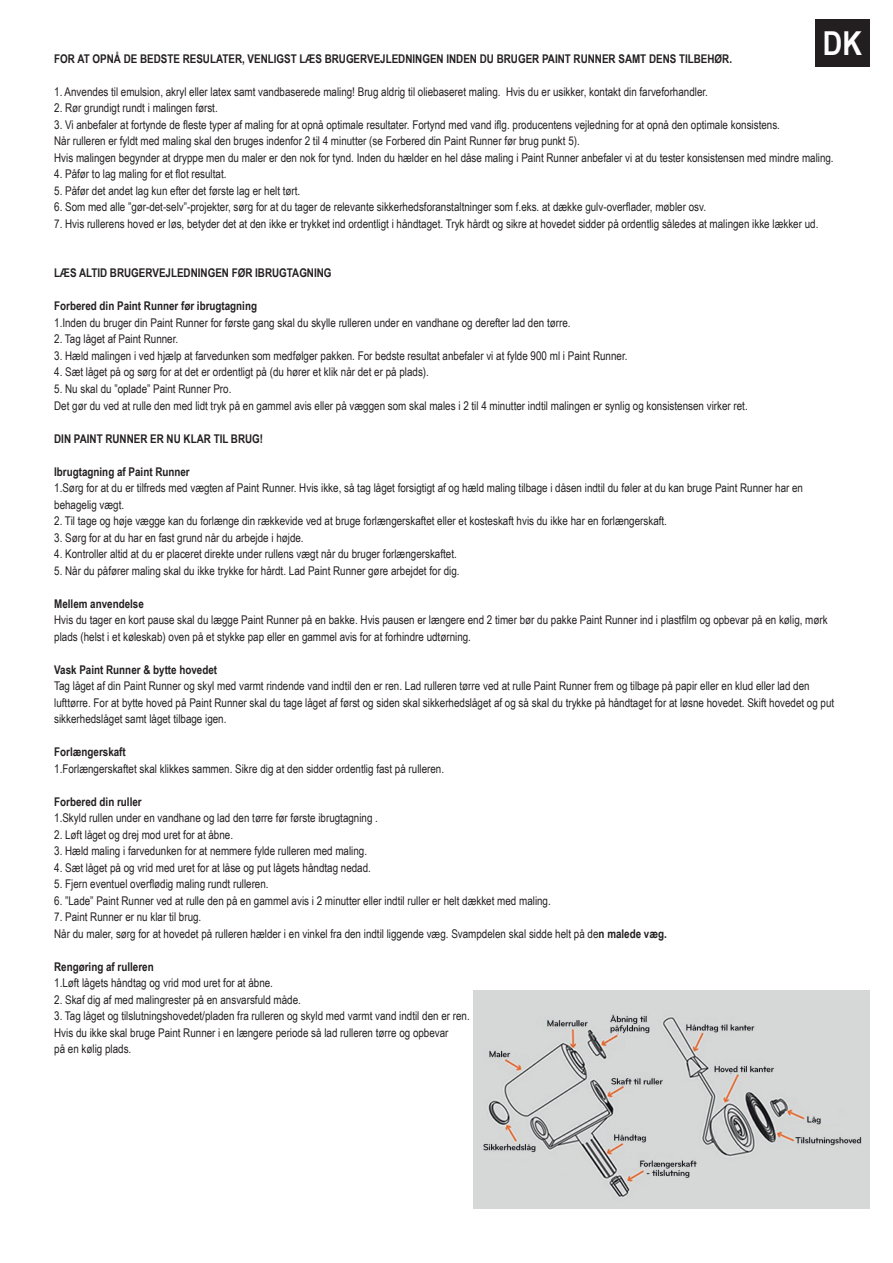
<style>
.page{position:relative;width:893px;height:1263px;background:#fff}
.page>*{position:absolute;margin:0;border:0;box-sizing:border-box;transform-origin:0 0}
.t1{font:700 33px "Arial Narrow";color:#fff}
.t2{font:12px/16.5px "Arial Narrow";color:#231f20}
.t3{font:700 12px "Arial Narrow";color:#231f20}
.s1{font-weight:700}
</style>
<div class="page">
<img style="left:473px;top:991px;width:397px;height:218px">
<div style="left:815px;top:19px;width:55px;height:48px;background:#231f20"></div>
<h1 class="t1" style="left:823px;top:18px;width:41px">DK</h1>
<p class="t3" style="left:54px;top:50px;width:679px">FOR AT OPNÅ DE BEDSTE RESULATER, VENLIGST LÆS BRUGERVEJLEDNINGEN INDEN DU BRUGER PAINT RUNNER SAMT DENS TILBEHØR.</p>
<p class="t2" style="left:54px;top:83px;width:655px">1. Anvendes til emulsion, akryl eller latex samt vandbaserede maling! Brug aldrig til oliebaseret maling. Hvis du er usikker, kontakt din farveforhandler.</p>
<p class="t2" style="left:54px;top:100px;width:165px">2. Rør grundigt rundt i malingen først.</p>
<p class="t2" style="left:54px;top:116px;width:781px">3. Vi anbefaler at fortynde de fleste typer af maling for at opnå optimale resultater. Fortynd med vand iflg. producentens vejledning for at opnå den optimale konsistens.<br>Når rulleren er fyldt med maling skal den bruges indenfor 2 til 4 minutter (se Forbered din Paint Runner før brug punkt 5).<br>Hvis malingen begynder at dryppe men du maler er den nok for tynd. Inden du hælder en hel dåse maling i Paint Runner anbefaler vi at du tester konsistensen med mindre maling.</p>
<p class="t2" style="left:54px;top:166px;width:174px">4. Påfør to lag maling for et flot resultat.</p>
<p class="t2" style="left:54px;top:182px;width:248px">5. Påfør det andet lag kun efter det første lag er helt tørt.</p>
<p class="t2" style="left:54px;top:199px;width:653px">6. Som med alle ”gør-det-selv”-projekter, sørg for at du tager de relevante sikkerhedsforanstaltninger som f.eks. at dække gulv-overflader, møbler osv.</p>
<p class="t2" style="left:54px;top:215px;width:766px">7. Hvis rullerens hoved er løs, betyder det at den ikke er trykket ind ordentligt i håndtaget. Tryk hårdt og sikre at hovedet sidder på ordentlig således at malingen ikke lækker ud.</p>
<p class="t3" style="left:54px;top:264px;width:279px">LÆS ALTID BRUGERVEJLEDNINGEN FØR IBRUGTAGNING</p>
<p class="t3" style="left:54px;top:297px;width:204px">Forbered din Paint Runner før ibrugtagning</p>
<p class="t2" style="left:54px;top:314px;width:518px">1.Inden du bruger din Paint Runner for første gang skal du skylle rulleren under en vandhane og derefter lad den tørre.</p>
<p class="t2" style="left:54px;top:331px;width:126px">2. Tag låget af Paint Runner.</p>
<p class="t2" style="left:54px;top:347px;width:575px">3. Hæld malingen i ved hjælp at farvedunken som medfølger pakken. For bedste resultat anbefaler vi at fylde 900 ml i Paint Runner.</p>
<p class="t2" style="left:54px;top:364px;width:376px">4. Sæt låget på og sørg for at det er ordentligt på (du hører et klik når det er på plads).</p>
<p class="t2" style="left:54px;top:380px;width:695px">5. Nu skal du ”oplade” Paint Runner Pro.<br>Det gør du ved at rulle den med lidt tryk på en gammel avis eller på væggen som skal males i 2 til 4 minutter indtil malingen er synlig og konsistensen virker ret.</p>
<p class="t3" style="left:54px;top:429px;width:210px">DIN PAINT RUNNER ER NU KLAR TIL BRUG!</p>
<p class="t3" style="left:54px;top:462px;width:137px">Ibrugtagning af Paint Runner</p>
<p class="t2" style="left:54px;top:479px;width:750px">1.Sørg for at du er tilfreds med vægten af Paint Runner. Hvis ikke, så tag låget forsigtigt af og hæld maling tilbage i dåsen indtil du føler at du kan bruge Paint Runner har en behagelig vægt.</p>
<p class="t2" style="left:54px;top:512px;width:614px">2. Til tage og høje vægge kan du forlænge din rækkevide ved at bruge forlængerskaftet eller et kosteskaft hvis du ikke har en forlængerskaft.</p>
<p class="t2" style="left:54px;top:529px;width:251px">3. Sørg for at du har en fast grund når du arbejde i højde.</p>
<p class="t2" style="left:54px;top:545px;width:404px">4. Kontroller altid at du er placeret direkte under rullens vægt når du bruger forlængerskaftet.</p>
<p class="t2" style="left:54px;top:562px;width:407px">5. Når du påfører maling skal du ikke trykke for hårdt. Lad Paint Runner gøre arbejdet for dig.</p>
<p class="t3" style="left:54px;top:594px;width:91px">Mellem anvendelse</p>
<p class="t2" style="left:54px;top:611px;width:775px">Hvis du tager en kort pause skal du lægge Paint Runner på en bakke. Hvis pausen er længere end 2 timer bør du pakke Paint Runner ind i plastfilm og opbevar på en kølig, mørk plads (helst i et køleskab) oven på et stykke pap eller en gammel avis for at forhindre udtørning.</p>
<p class="t3" style="left:54px;top:660px;width:164px">Vask Paint Runner &amp; bytte hovedet</p>
<p class="t2" style="left:54px;top:677px;width:782px">Tag låget af din Paint Runner og skyl med varmt rindende vand indtil den er ren. Lad rulleren tørre ved at rulle Paint Runner frem og tilbage på papir eller en klud eller lad den lufttørre. For at bytte hoved på Paint Runner skal du tage låget af først og siden skal sikkerhedslåget af og så skal du trykke på håndtaget for at løsne hovedet. Skift hovedet og put sikkerhedslåget samt låget tilbage igen.</p>
<p class="t3" style="left:54px;top:743px;width:73px">Forlængerskaft</p>
<p class="t2" style="left:54px;top:760px;width:391px">1.Forlængerskaftet skal klikkes sammen. Sikre dig at den sidder ordentlig fast på rulleren.</p>
<p class="t3" style="left:54px;top:792px;width:89px">Forbered din ruller</p>
<p class="t2" style="left:54px;top:809px;width:325px">1.Skyld rullen under en vandhane og lad den tørre før første ibrugtagning .</p>
<p class="t2" style="left:54px;top:826px;width:180px">2. Løft låget og drej mod uret for at åbne.</p>
<p class="t2" style="left:54px;top:842px;width:314px">3. Hæld maling i farvedunken for at nemmere fylde rulleren med maling.</p>
<p class="t2" style="left:54px;top:859px;width:318px">4. Sæt låget på og vrid med uret for at låse og put lågets håndtag nedad.</p>
<p class="t2" style="left:54px;top:875px;width:216px">5. Fjern eventuel overflødig maling rundt rulleren.</p>
<p class="t2" style="left:54px;top:892px;width:498px">6. ”Lade” Paint Runner ved at rulle den på en gammel avis i 2 minutter eller indtil ruller er helt dækket med maling.</p>
<p class="t2" style="left:54px;top:908px;width:614px">7. Paint Runner er nu klar til brug.<br>Når du maler, sørg for at hovedet på rulleren hælder i en vinkel fra den indtil liggende væg. Svampdelen skal sidde helt på de<span class="s1">n malede væg.</span></p>
<p class="t3" style="left:54px;top:957px;width:101px">Rengøring af rulleren</p>
<p class="t2" style="left:54px;top:974px;width:220px">1.Løft lågets håndtag og vrid mod uret for at åbne.</p>
<p class="t2" style="left:54px;top:991px;width:248px">2. Skaf dig af med malingrester på en ansvarsfuld måde.</p>
<p class="t2" style="left:54px;top:1007px;width:417px">3. Tag låget og tilslutningshovedet/pladen fra rulleren og skyld med varmt vand indtil den er ren.<br>Hvis du ikke skal bruge Paint Runner i en længere periode så lad rulleren tørre og opbevar<br>på en kølig plads.</p>
</div>
